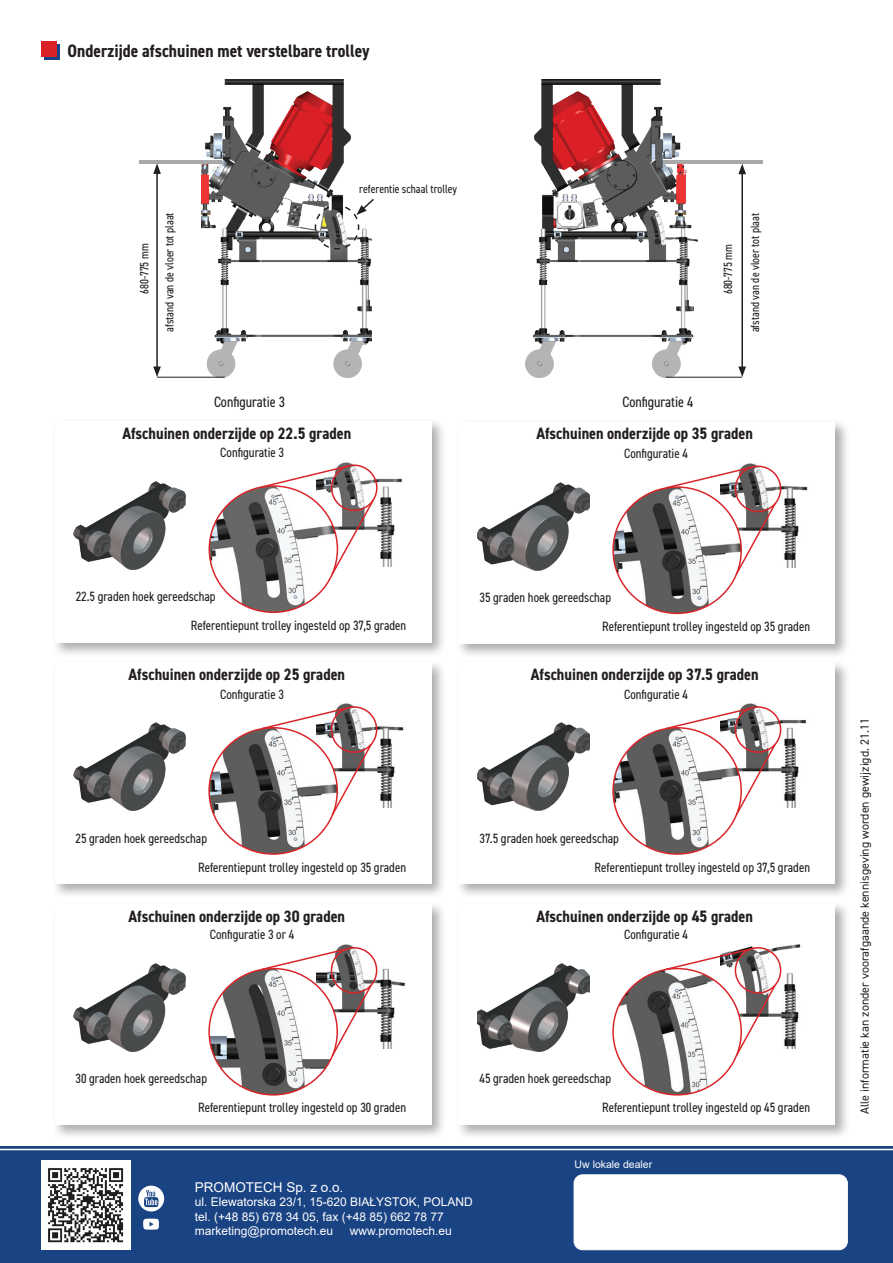
<style>
.page{position:relative;width:893px;height:1263px;background:#fff}
.page>*{position:absolute;margin:0;border:0;box-sizing:border-box;transform-origin:0 0}
.opis_zdjec{font:700 condensed 18px "DIN2014";color:#231f20}
.opis_zdjec-2{font:700 condensed 16.5px "DIN2014";color:#231f20}
.opis_zdjec-3{font:condensed 15px "DIN2014";color:#231f20}
.opis_zdjec-4{font:condensed 13.5px "DIN2014";color:#231f20}
.t1{font:13.5px "Arial";color:#fff}
.t2{font:12px "Arial";color:#fff}
.opis_zdjec-5{font:condensed 12px "DIN2014";color:#231f20}
.t3{font:12px "DIN2014";color:#231f20}
.t4{font:10.5px "Arial";color:#fff}
</style>
<div class="page">
<div style="left:44px;top:44px;width:15px;height:15px;background:#1a4383"></div>
<div style="left:42px;top:42px;width:15px;height:15px;background:#da2128"></div>
<img style="left:526px;top:79px;width:172px;height:298px">
<img style="left:202px;top:80px;width:169px;height:297px">
<hr style="left:663px;top:160px;width:99px;height:4px;background:#a7a9a9">
<hr style="left:741px;top:172px;width:2px;height:197px;background:#231f20">
<svg style="left:738px;top:366px;width:8px;height:11px"></svg>
<svg style="left:738px;top:164px;width:8px;height:10px"></svg>
<hr style="left:139px;top:160px;width:83px;height:3px;background:#a7a9a9">
<hr style="left:156px;top:172px;width:2px;height:197px;background:#231f20">
<svg style="left:153px;top:366px;width:8px;height:11px"></svg>
<svg style="left:153px;top:163px;width:8px;height:11px"></svg>
<hr style="left:157px;top:377px;width:68px;height:1px;background:#231f20">
<hr style="left:666px;top:377px;width:76px;height:1px;background:#231f20">
<div style="left:52px;top:418px;width:395px;height:239px;background:#231f20;opacity:.37"></div>
<div style="left:55px;top:421px;width:376px;height:221px;background:#fff"></div>
<img style="left:74px;top:481px;width:112px;height:88px">
<img style="left:339px;top:462px;width:64px;height:104px">
<img style="left:209px;top:487px;width:126px;height:125px">
<div style="left:331px;top:464px;width:47px;height:47px;border:2px solid #d92328;border-radius:50%"></div>
<svg style="left:259px;top:464px;width:93px;height:25px"></svg>
<svg style="left:330px;top:497px;width:46px;height:80px"></svg>
<div style="left:456px;top:419px;width:394px;height:239px;background:#231f20;opacity:.37"></div>
<div style="left:459px;top:422px;width:376px;height:221px;background:#fff"></div>
<img style="left:477px;top:482px;width:112px;height:88px">
<img style="left:741px;top:463px;width:67px;height:104px">
<img style="left:615px;top:489px;width:126px;height:124px">
<div style="left:735px;top:466px;width:46px;height:46px;border:2px solid #d92328;border-radius:50%"></div>
<svg style="left:664px;top:465px;width:92px;height:25px"></svg>
<svg style="left:734px;top:502px;width:43px;height:74px"></svg>
<div style="left:456px;top:660px;width:394px;height:239px;background:#231f20;opacity:.37"></div>
<div style="left:459px;top:663px;width:376px;height:221px;background:#fff"></div>
<img style="left:477px;top:723px;width:112px;height:88px">
<img style="left:743px;top:704px;width:63px;height:104px">
<img style="left:615px;top:728px;width:125px;height:126px">
<div style="left:735px;top:706px;width:46px;height:47px;border:2px solid #d92328;border-radius:50%"></div>
<svg style="left:664px;top:706px;width:92px;height:24px"></svg>
<svg style="left:734px;top:742px;width:43px;height:75px"></svg>
<div style="left:456px;top:900px;width:394px;height:240px;background:#231f20;opacity:.37"></div>
<div style="left:459px;top:903px;width:376px;height:222px;background:#fff"></div>
<img style="left:477px;top:963px;width:112px;height:89px">
<img style="left:741px;top:945px;width:60px;height:104px">
<img style="left:613px;top:969px;width:128px;height:126px">
<div style="left:735px;top:947px;width:46px;height:47px;border:2px solid #d92328;border-radius:50%"></div>
<svg style="left:664px;top:946px;width:92px;height:25px"></svg>
<svg style="left:734px;top:983px;width:43px;height:74px"></svg>
<div style="left:52px;top:660px;width:395px;height:239px;background:#231f20;opacity:.37"></div>
<div style="left:55px;top:663px;width:376px;height:221px;background:#fff"></div>
<img style="left:74px;top:723px;width:112px;height:88px">
<img style="left:337px;top:704px;width:67px;height:104px">
<img style="left:211px;top:728px;width:126px;height:126px">
<div style="left:331px;top:706px;width:46px;height:47px;border:2px solid #d92328;border-radius:50%"></div>
<svg style="left:260px;top:706px;width:92px;height:24px"></svg>
<svg style="left:330px;top:742px;width:43px;height:75px"></svg>
<div style="left:52px;top:900px;width:395px;height:240px;background:#231f20;opacity:.37"></div>
<div style="left:55px;top:903px;width:376px;height:222px;background:#fff"></div>
<img style="left:74px;top:963px;width:112px;height:89px">
<img style="left:337px;top:945px;width:68px;height:104px">
<img style="left:209px;top:969px;width:128px;height:126px">
<div style="left:331px;top:947px;width:46px;height:47px;border:2px solid #d92328;border-radius:50%"></div>
<svg style="left:260px;top:946px;width:92px;height:25px"></svg>
<svg style="left:330px;top:983px;width:43px;height:74px"></svg>
<svg style="left:307px;top:198px;width:60px;height:59px"></svg>
<svg style="left:312px;top:203px;width:48px;height:48px"></svg>
<svg style="left:315px;top:197px;width:59px;height:53px"></svg>
<div style="left:0;top:1146px;width:893px;height:117px;background:#1a4383"></div>
<img style="left:41px;top:1160px;width:89px;height:90px">
<div style="left:574px;top:1175px;width:273px;height:75px;background:#fff;border-radius:9px"></div>
<div style="left:574px;top:1174px;width:273px;height:76px;border:1px solid #fff;border-radius:9px"></div>
<svg style="left:138px;top:1185px;width:26px;height:26px"></svg>
<svg style="left:143px;top:1218px;width:16px;height:12px"></svg>
<hr style="left:0;top:1149px;width:893px;height:1px;background:#fff">
<p class="opis_zdjec" style="left:68px;top:39px;width:303px">Onderzijde afschuinen met verstelbare trolley</p>
<p class="opis_zdjec-5" style="left:136px;top:294px;width:52px;rotate:-90deg">680-775 mm</p>
<p class="opis_zdjec-5" style="left:161px;top:332px;width:121px;rotate:-90deg">afstand van de vloer tot plaat</p>
<p class="opis_zdjec-5" style="left:359px;top:181px;width:99px">referentie schaal trolley</p>
<p class="opis_zdjec-3" style="left:214px;top:392px;width:72px">Configuratie 3</p>
<p class="opis_zdjec-3" style="left:622px;top:392px;width:72px">Configuratie 4</p>
<p class="opis_zdjec-5" style="left:720px;top:294px;width:52px;rotate:-90deg">680-775 mm</p>
<p class="opis_zdjec-5" style="left:747px;top:332px;width:121px;rotate:-90deg">afstand van de vloer tot plaat</p>
<p class="opis_zdjec-2" style="left:122px;top:422px;width:230px">Afschuinen onderzijde op 22.5 graden</p>
<p class="opis_zdjec-4" style="left:220px;top:443px;width:65px">Configuratie 3</p>
<p class="opis_zdjec-2" style="left:536px;top:422px;width:218px">Afschuinen onderzijde op 35 graden</p>
<p class="opis_zdjec-4" style="left:624px;top:444px;width:65px">Configuratie 4</p>
<p class="opis_zdjec-4" style="left:76px;top:587px;width:141px">22.5 graden hoek gereedschap</p>
<p class="opis_zdjec-4" style="left:191px;top:616px;width:217px">Referentiepunt trolley ingesteld op 37,5 graden</p>
<p class="opis_zdjec-4" style="left:479px;top:588px;width:133px">35 graden hoek gereedschap</p>
<p class="opis_zdjec-4" style="left:602px;top:617px;width:209px">Referentiepunt trolley ingesteld op 35 graden</p>
<p class="opis_zdjec-2" style="left:129px;top:663px;width:218px">Afschuinen onderzijde op 25 graden</p>
<p class="opis_zdjec-2" style="left:531px;top:663px;width:229px">Afschuinen onderzijde op 37.5 graden</p>
<p class="opis_zdjec-4" style="left:220px;top:685px;width:65px">Configuratie 3</p>
<p class="opis_zdjec-4" style="left:624px;top:685px;width:65px">Configuratie 4</p>
<p class="opis_zdjec-4" style="left:76px;top:829px;width:133px">25 graden hoek gereedschap</p>
<p class="opis_zdjec-4" style="left:198px;top:858px;width:209px">Referentiepunt trolley ingesteld op 35 graden</p>
<p class="opis_zdjec-4" style="left:479px;top:829px;width:141px">37.5 graden hoek gereedschap</p>
<p class="opis_zdjec-4" style="left:595px;top:858px;width:217px">Referentiepunt trolley ingesteld op 37,5 graden</p>
<p class="opis_zdjec-2" style="left:129px;top:905px;width:218px">Afschuinen onderzijde op 30 graden</p>
<p class="opis_zdjec-2" style="left:536px;top:905px;width:218px">Afschuinen onderzijde op 45 graden</p>
<p class="opis_zdjec-4" style="left:210px;top:926px;width:86px">Configuratie 3 or 4</p>
<p class="opis_zdjec-4" style="left:624px;top:926px;width:65px">Configuratie 4</p>
<p class="opis_zdjec-4" style="left:76px;top:1070px;width:133px">30 graden hoek gereedschap</p>
<p class="opis_zdjec-4" style="left:198px;top:1099px;width:209px">Referentiepunt trolley ingesteld op 30 graden</p>
<p class="opis_zdjec-4" style="left:479px;top:1070px;width:133px">45 graden hoek gereedschap</p>
<p class="opis_zdjec-4" style="left:602px;top:1099px;width:209px">Referentiepunt trolley ingesteld op 45 graden</p>
<p class="t4" style="left:575px;top:1157px;width:79px">Uw lokale dealer</p>
<p class="t1" style="left:195px;top:1178px;width:150px">PROMOTECH Sp. z o.o.</p>
<p class="t2" style="left:195px;top:1193px;width:279px">ul. Elewatorska 23/1, 15-620 BIAŁYSTOK, POLAND</p>
<p class="t2" style="left:195px;top:1208px;width:250px">tel. (+48 85) 678 34 05, fax (+48 85) 662 78 77</p>
<p class="t2" style="left:195px;top:1222px;width:140px">marketing@promotech.eu</p>
<p class="t2" style="left:350px;top:1222px;width:104px">www.promotech.eu</p>
<p class="t3" style="left:857px;top:1114px;width:397px;rotate:-90deg">Alle informatie kan zonder voorafgaande kennisgeving worden gewijzigd. 21.11</p>
</div>
